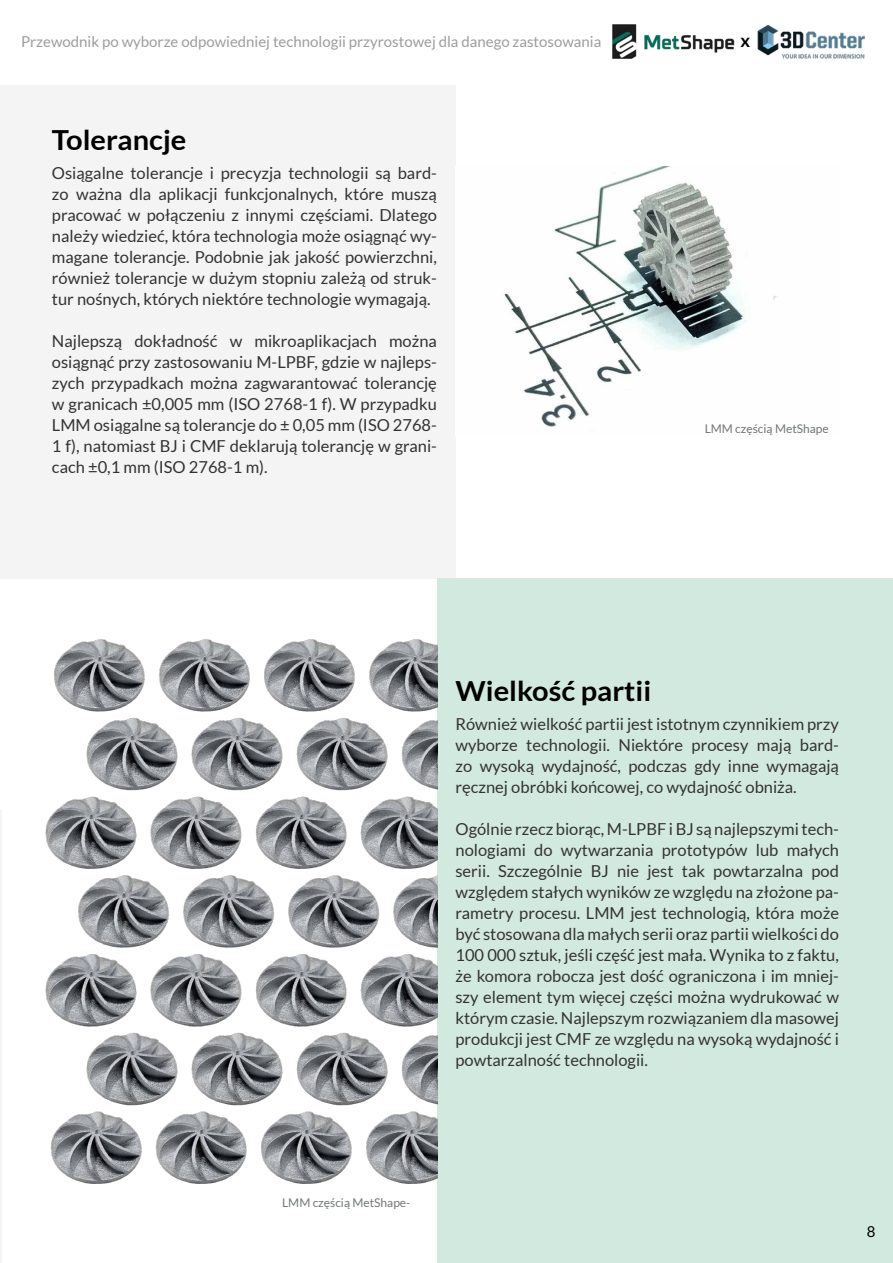
<style>
.page{position:relative;width:893px;height:1263px;background:#fff}
.page>*{position:absolute;margin:0;border:0;box-sizing:border-box;transform-origin:0 0}
.t1{font:700 27.75px "Lato";color:#000;scale:1.05 1}
.t2{font:700 18px "Lato";color:#000}
.t3{font:16.5px/21px "Lato";color:#333232;text-align:justify}
.t4{font:15px "Lato";color:#9d9d9c}
.t5{font:15px "Lato";color:#000}
.t6{font:12px "Lato";color:#727776}
</style>
<div class="page">
<hr style="left:0;top:810px;width:1px;height:453px;background:#f5f4f4">
<div style="left:0;top:85px;width:455px;height:494px;background:#f5f4f4"></div>
<img style="left:504px;top:166px;width:273px;height:261px">
<div style="left:437px;top:579px;width:456px;height:684px;background:#d2e9e0"></div>
<img style="left:45px;top:639px;width:392px;height:545px">
<img style="left:612px;top:24px;width:123px;height:35px">
<img style="left:757px;top:24px;width:108px;height:35px">
<p class="t4" style="left:21px;top:33px;width:582px">Przewodnik po wyborze odpowiedniej technologii przyrostowej dla danego zastosowania</p>
<h1 class="t1" style="left:52px;top:124px;width:130px">Tolerancje</h1>
<p class="t3" style="left:52px;top:163px;width:386px">Osiągalne tolerancje i precyzja technologii są bard&shy;zo ważna dla aplikacji funkcjonalnych, które muszą pracować w połączeniu z innymi częściami. Dlatego należy wiedzieć, która technologia może osiągnąć wy&shy;magane tolerancje. Podobnie jak jakość powierzchni, również tolerancje w dużym stopniu zależą od struk&shy;tur nośnych, których niektóre technologie wymagają.</p>
<p class="t3" style="left:52px;top:331px;width:386px">Najlepszą dokładność w mikroaplikacjach można osiągnąć przy zastosowaniu M-LPBF, gdzie w najleps&shy;zych przypadkach można zagwarantować tolerancję w granicach ±0,005 mm (ISO 2768-1 f). W przypadku LMM osiągalne są tolerancje do ± 0,05 mm (ISO 2768- 1 f), natomiast BJ i CMF deklarują tolerancję w grani&shy;cach ±0,1 mm (ISO 2768-1 m).</p>
<p class="t2" style="left:740px;top:30px;width:11px">x</p>
<p class="t6" style="left:705px;top:422px;width:126px">LMM częścią MetShape</p>
<h1 class="t1" style="left:455px;top:675px;width:188px">Wielkość partii</h1>
<p class="t3" style="left:455px;top:713px;width:385px">Również wielkość partii jest istotnym czynnikiem przy wyborze technologii. Niektóre procesy mają bard&shy;zo wysoką wydajność, podczas gdy inne wymagają ręcznej obróbki końcowej, co wydajność obniża.</p>
<p class="t3" style="left:455px;top:818px;width:385px">Ogólnie rzecz biorąc, M-LPBF i BJ są najlepszymi tech&shy;nologiami do wytwarzania prototypów lub małych serii. Szczególnie BJ nie jest tak powtarzalna pod względem stałych wyników ze względu na złożone pa&shy;rametry procesu. LMM jest technologią, która może być stosowana dla małych serii oraz partii wielkości do 100 000 sztuk, jeśli część jest mała. Wynika to z faktu, że komora robocza jest dość ograniczona i im mniej&shy;szy element tym więcej części można wydrukować w którym czasie. Najlepszym rozwiązaniem dla masowej produkcji jest CMF ze względu na wysoką wydajność i powtarzalność technologii.</p>
<p class="t6" style="left:282px;top:1196px;width:130px">LMM częścią MetShape-</p>
<p class="t5" style="left:867px;top:1223px;width:10px">8</p>
</div>
